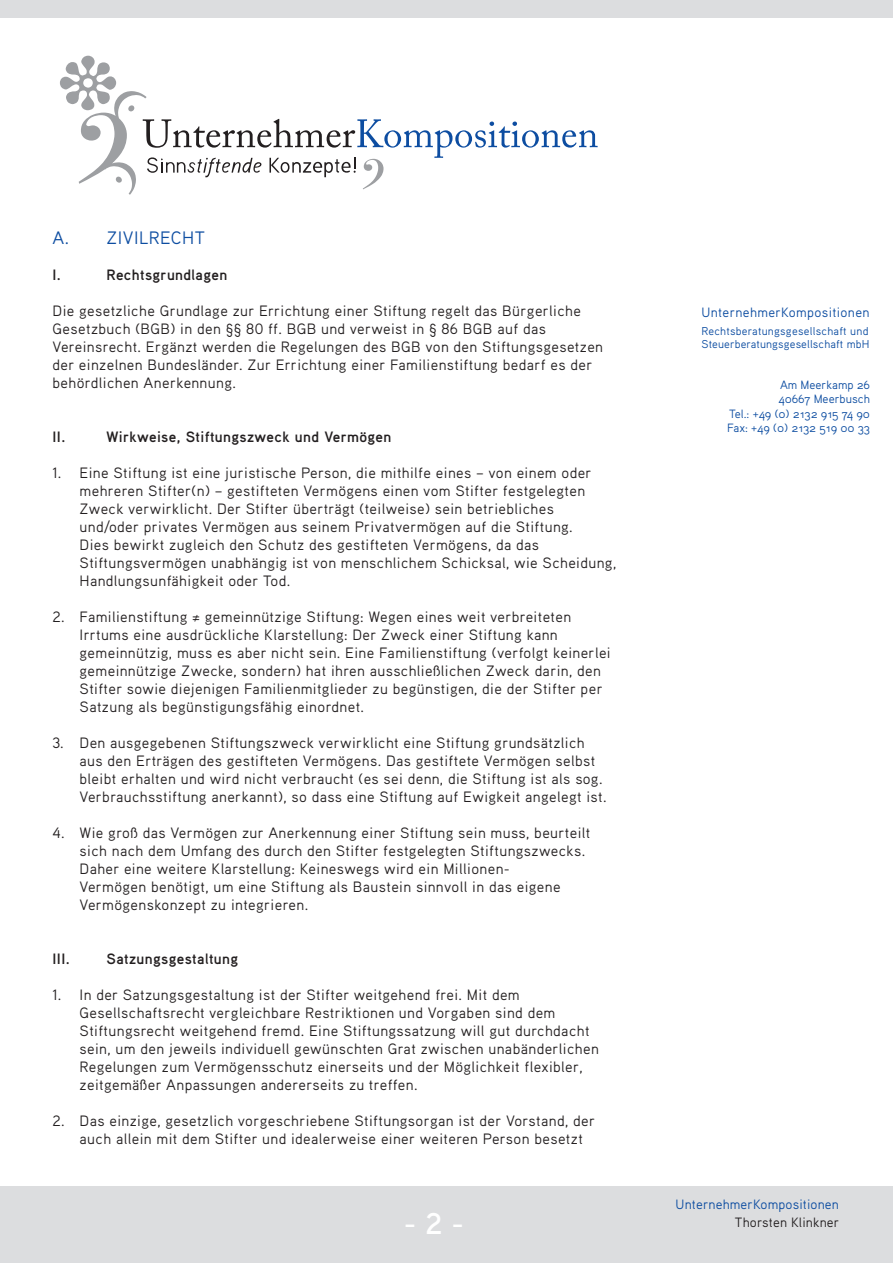
<style>
.page{position:relative;width:893px;height:1263px;background:#fff}
.page>*{position:absolute;margin:0;border:0;box-sizing:border-box;transform-origin:0 0}
.t1{font:700 30px "Aaux Pro";color:#fff}
.t2{font:18px "Aaux Pro";letter-spacing:.025em;color:#0d4da1}
.t3{font:15px/18px "Aaux Pro";letter-spacing:.025em;color:#231f20}
.t4{font:15px "Aaux Pro Bold OSF";letter-spacing:.025em;color:#231f20}
.t5{font:13.5px "Aaux Pro Regular OSF";letter-spacing:.01em;color:#0d4da1}
.t6{font:13.5px "Aaux Pro Regular OSF";letter-spacing:.01em;color:#231f20}
.t7{font:12px "Aaux Pro Regular OSF";color:#0d4da1}
.t8{font:11.4px "Aaux Pro Regular OSF";letter-spacing:.01em;color:#0d4da1}
</style>
<div class="page">
<div style="left:0;top:1186px;width:893px;height:77px;background:#dcdddf"></div>
<div style="left:0;top:0;width:893px;height:17px;background:#dcdddf"></div>
<svg style="left:60px;top:56px;width:537px;height:139px"></svg>
<p class="t2" style="left:53px;top:226px;width:154px">A. ZIVILRECHT</p>
<p class="t4" style="left:53px;top:265px;width:10px">I.</p>
<p class="t4" style="left:107px;top:265px;width:122px">Rechtsgrundlagen</p>
<p class="t3" style="left:53px;top:301px;width:552px">Die gesetzliche Grundlage zur Errichtung einer Stiftung regelt das Bürgerliche Gesetzbuch (BGB) in den §§ 80 ff. BGB und verweist in § 86 BGB auf das Vereinsrecht. Ergänzt werden die Regelungen des BGB von den Stiftungsgesetzen der einzelnen Bundesländer. Zur Errichtung einer Familienstiftung bedarf es der behördlichen Anerkennung.</p>
<p class="t4" style="left:53px;top:427px;width:14px">II.</p>
<p class="t4" style="left:107px;top:427px;width:286px">Wirkweise, Stiftungszweck und Vermögen</p>
<p class="t3" style="left:80px;top:463px;width:538px;text-indent:-27px">1. Eine Stiftung ist eine juristische Person, die mithilfe eines – von einem oder mehreren Stifter(n) – gestifteten Vermögens einen vom Stifter festgelegten Zweck verwirklicht. Der Stifter überträgt (teilweise) sein betriebliches und/oder privates Vermögen aus seinem Privatvermögen auf die Stiftung.<br>Dies bewirkt zugleich den Schutz des gestifteten Vermögens, da das Stiftungsvermögen unabhängig ist von menschlichem Schicksal, wie Scheidung, Handlungsunfähigkeit oder Tod.</p>
<p class="t3" style="left:80px;top:607px;width:533px;text-indent:-27px">2. Familienstiftung ≠ gemeinnützige Stiftung: Wegen eines weit verbreiteten Irrtums eine ausdrückliche Klarstellung: Der Zweck einer Stiftung kann gemeinnützig, muss es aber nicht sein. Eine Familienstiftung (verfolgt keinerlei gemeinnützige Zwecke, sondern) hat ihren ausschließlichen Zweck darin, den Stifter sowie diejenigen Familienmitglieder zu begünstigen, die der Stifter per Satzung als begünstigungsfähig einordnet.</p>
<p class="t3" style="left:80px;top:733px;width:529px;text-indent:-27px">3. Den ausgegebenen Stiftungszweck verwirklicht eine Stiftung grundsätzlich aus den Erträgen des gestifteten Vermögens. Das gestiftete Vermögen selbst bleibt erhalten und wird nicht verbraucht (es sei denn, die Stiftung ist als sog.<br>Verbrauchsstiftung anerkannt), so dass eine Stiftung auf Ewigkeit angelegt ist.</p>
<p class="t3" style="left:80px;top:823px;width:512px;text-indent:-27px">4. Wie groß das Vermögen zur Anerkennung einer Stiftung sein muss, beurteilt sich nach dem Umfang des durch den Stifter festgelegten Stiftungszwecks.<br>Daher eine weitere Klarstellung: Keineswegs wird ein Millionen-<br>Vermögen benötigt, um eine Stiftung als Baustein sinnvoll in das eigene Vermögenskonzept zu integrieren.</p>
<p class="t4" style="left:53px;top:949px;width:19px">III.</p>
<p class="t4" style="left:107px;top:949px;width:133px">Satzungsgestaltung</p>
<p class="t3" style="left:80px;top:985px;width:521px;text-indent:-27px">1. In der Satzungsgestaltung ist der Stifter weitgehend frei. Mit dem Gesellschaftsrecht vergleichbare Restriktionen und Vorgaben sind dem Stiftungsrecht weitgehend fremd. Eine Stiftungssatzung will gut durchdacht sein, um den jeweils individuell gewünschten Grat zwischen unabänderlichen Regelungen zum Vermögensschutz einerseits und der Möglichkeit flexibler, zeitgemäßer Anpassungen andererseits zu treffen.</p>
<p class="t3" style="left:80px;top:1111px;width:517px;text-indent:-27px">2. Das einzige, gesetzlich vorgeschriebene Stiftungsorgan ist der Vorstand, der auch allein mit dem Stifter und idealerweise einer weiteren Person besetzt</p>
<p class="t1" style="left:404px;top:1204px;width:61px">- 2 -</p>
<p class="t5" style="left:701px;top:304px;width:170px">UnternehmerKompositionen</p>
<p class="t8" style="left:701px;top:324px;width:169px">Rechtsberatungsgesellschaft und</p>
<p class="t8" style="left:701px;top:337px;width:169px">Steuerberatungsgesellschaft mbH</p>
<p class="t7" style="left:780px;top:377px;width:92px">Am Meerkamp 26</p>
<p class="t7" style="left:778px;top:392px;width:93px">40667 Meerbusch</p>
<p class="t7" style="left:729px;top:406px;width:142px">Tel.: +49 (0) 2132 915 74 90</p>
<p class="t7" style="left:727px;top:420px;width:144px">Fax: +49 (0) 2132 519 00 33</p>
<p class="t5" style="left:676px;top:1196px;width:165px">UnternehmerKompositionen</p>
<p class="t6" style="left:735px;top:1214px;width:106px">Thorsten Klinkner</p>
</div>
